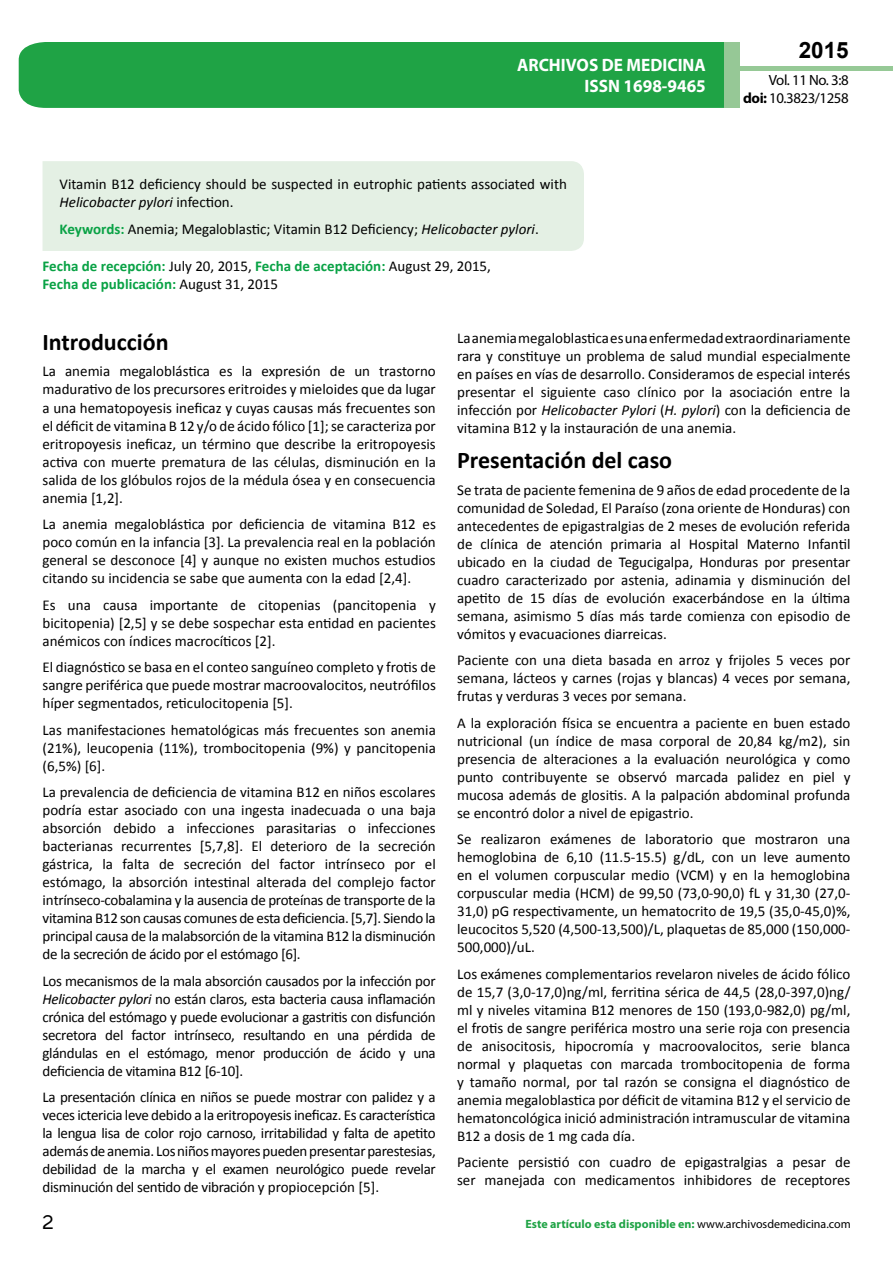
<style>
.page{position:relative;width:893px;height:1263px;background:#fff}
.page>*{position:absolute;margin:0;border:0;box-sizing:border-box;transform-origin:0 0}
.t1{font:25.5px "Tunga";color:#000}
.t2{font:700 24px "Calibri";color:#000}
.t3{font:700 22.5px "Arial";color:#000}
.t4{font:700 18px/21.6px "Myriad Pro";color:#fff;text-align:right;scale:.96 1}
.t5{font:15px/18px "Calibri";color:#000;text-align:justify}
.t6{font:700 15px/18.8px "Calibri";color:#09a245}
.t7{font:14.85px/17.9px "Myriad Pro";letter-spacing:-.03em;color:#000;text-align:right}
.t8{font:700 12px "Myriad Pro";color:#1fa345}
.s1{font-style:italic}
.s2{font-weight:700;color:#09a245}
.s3{font-weight:400;color:#000}
.s4{font-weight:700}
.s5{color:#1da34a}
</style>
<div class="page">
<div style="left:722px;top:66px;width:171px;height:5px;background:#96c996"></div>
<div style="left:19px;top:42px;width:706px;height:66px;background:#1fa345"></div>
<div style="left:725px;top:42px;width:15px;height:66px;background:#96c896"></div>
<div style="left:43px;top:161px;width:541px;height:90px;background:#e4f0e4"></div>
<p class="t4" style="left:517px;top:53px;width:198px">ARCHIVOS DE MEDICINA<br>ISSN 1698-9465</p>
<p class="t5" style="left:60px;top:175px;width:509px">Vitamin B12 deficiency should be suspected in eutrophic patients associated with<br><span class="s1">Helicobacter pylori</span> infection.</p>
<p class="t5" style="left:60px;top:220px;width:481px"><span class="s2">Keywords:</span> Anemia; Megaloblastic; Vitamin B12 Deficiency; <span class="s1">Helicobacter pylori</span>.</p>
<p class="t6" style="left:43px;top:256px;width:450px">Fecha de recepción: <span class="s3">July 20, 2015,</span> Fecha de aceptación: <span class="s3">August 29, 2015,<br></span>Fecha de publicación: <span class="s3">August 31, 2015</span></p>
<h3 class="t3" style="left:799px;top:35px;width:52px">2015</h3>
<p class="t7" style="left:743px;top:71px;width:107px">Vol. 11 No. 3:8 <span class="s4">doi:</span> 10.3823/1258</p>
<h2 class="t2" style="left:43px;top:327px;width:128px">Introducción</h2>
<p class="t5" style="left:43px;top:363px;width:395px">La anemia megaloblástica es la expresión de un trastorno madurativo de los precursores eritroides y mieloides que da lugar a una hematopoyesis ineficaz y cuyas causas más frecuentes son el déficit de vitamina B 12 y/o de ácido fólico [1]; se caracteriza por eritropoyesis ineficaz, un término que describe la eritropoyesis activa con muerte prematura de las células, disminución en la salida de los glóbulos rojos de la médula ósea y en consecuencia anemia [1,2].</p>
<p class="t5" style="left:43px;top:515px;width:395px">La anemia megaloblástica por deficiencia de vitamina B12 es poco común en la infancia [3]. La prevalencia real en la población general se desconoce [4] y aunque no existen muchos estudios citando su incidencia se sabe que aumenta con la edad [2,4].</p>
<p class="t5" style="left:43px;top:596px;width:395px">Es una causa importante de citopenias (pancitopenia y bicitopenia) [2,5] y se debe sospechar esta entidad en pacientes anémicos con índices macrocíticos [2].</p>
<p class="t5" style="left:43px;top:658px;width:395px">El diagnóstico se basa en el conteo sanguíneo completo y frotis de sangre periférica que puede mostrar macroovalocitos, neutrófilos híper segmentados, reticulocitopenia [5].</p>
<p class="t5" style="left:43px;top:721px;width:395px">Las manifestaciones hematológicas más frecuentes son anemia (21%), leucopenia (11%), trombocitopenia (9%) y pancitopenia (6,5%) [6].</p>
<p class="t5" style="left:43px;top:783px;width:395px">La prevalencia de deficiencia de vitamina B12 en niños escolares podría estar asociado con una ingesta inadecuada o una baja absorción debido a infecciones parasitarias o infecciones bacterianas recurrentes [5,7,8]. El deterioro de la secreción gástrica, la falta de secreción del factor intrínseco por el estómago, la absorción intestinal alterada del complejo factor intrínseco-cobalamina y la ausencia de proteínas de transporte de la vitamina B12 son causas comunes de esta deficiencia. [5,7]. Siendo la principal causa de la malabsorción de la vitamina B12 la disminución de la secreción de ácido por el estómago [6].</p>
<p class="t5" style="left:43px;top:972px;width:395px">Los mecanismos de la mala absorción causados por la infección por <span class="s1">Helicobacter pylori</span> no están claros, esta bacteria causa inflamación crónica del estómago y puede evolucionar a gastritis con disfunción secretora del factor intrínseco, resultando en una pérdida de glándulas en el estómago, menor producción de ácido y una deficiencia de vitamina B12 [6-10].</p>
<p class="t5" style="left:43px;top:1088px;width:395px">La presentación clínica en niños se puede mostrar con palidez y a veces ictericia leve debido a la eritropoyesis ineficaz. Es característica la lengua lisa de color rojo carnoso, irritabilidad y falta de apetito además de anemia. Los niños mayores pueden presentar parestesias, debilidad de la marcha y el examen neurológico puede revelar disminución del sentido de vibración y propiocepción [5].</p>
<p class="t5" style="left:457px;top:329px;width:395px">La anemia megaloblastica es una enfermedad extraordinariamente rara y constituye un problema de salud mundial especialmente en países en vías de desarrollo. Consideramos de especial interés presentar el siguiente caso clínico por la asociación entre la infección por <span class="s1">Helicobacter Pylori</span> (<span class="s1">H. pylori</span>) con la deficiencia de vitamina B12 y la instauración de una anemia.</p>
<h2 class="t2" style="left:457px;top:445px;width:217px">Presentación del caso</h2>
<p class="t5" style="left:457px;top:481px;width:395px">Se trata de paciente femenina de 9 años de edad procedente de la comunidad de Soledad, El Paraíso (zona oriente de Honduras) con antecedentes de epigastralgias de 2 meses de evolución referida de clínica de atención primaria al Hospital Materno Infantil ubicado en la ciudad de Tegucigalpa, Honduras por presentar cuadro caracterizado por astenia, adinamia y disminución del apetito de 15 días de evolución exacerbándose en la última semana, asimismo 5 días más tarde comienza con episodio de vómitos y evacuaciones diarreicas.</p>
<p class="t5" style="left:457px;top:651px;width:395px">Paciente con una dieta basada en arroz y frijoles 5 veces por semana, lácteos y carnes (rojas y blancas) 4 veces por semana, frutas y verduras 3 veces por semana.</p>
<p class="t5" style="left:457px;top:714px;width:395px">A la exploración física se encuentra a paciente en buen estado nutricional (un índice de masa corporal de 20,84 kg/m2), sin presencia de alteraciones a la evaluación neurológica y como punto contribuyente se observó marcada palidez en piel y mucosa además de glositis. A la palpación abdominal profunda se encontró dolor a nivel de epigastrio.</p>
<p class="t5" style="left:457px;top:830px;width:395px">Se realizaron exámenes de laboratorio que mostraron una hemoglobina de 6,10 (11.5-15.5) g/dL, con un leve aumento en el volumen corpuscular medio (VCM) y en la hemoglobina corpuscular media (HCM) de 99,50 (73,0-90,0) fL y 31,30 (27,0- 31,0) pG respectivamente, un hematocrito de 19,5 (35,0-45,0)%, leucocitos 5,520 (4,500-13,500)/L, plaquetas de 85,000 (150,000- 500,000)/uL.</p>
<p class="t5" style="left:457px;top:965px;width:395px">Los exámenes complementarios revelaron niveles de ácido fólico de 15,7 (3,0-17,0)ng/ml, ferritina sérica de 44,5 (28,0-397,0)ng/ ml y niveles vitamina B12 menores de 150 (193,0-982,0) pg/ml, el frotis de sangre periférica mostro una serie roja con presencia de anisocitosis, hipocromía y macroovalocitos, serie blanca normal y plaquetas con marcada trombocitopenia de forma y tamaño normal, por tal razón se consigna el diagnóstico de anemia megaloblastica por déficit de vitamina B12 y el servicio de hematoncológica inició administración intramuscular de vitamina B12 a dosis de 1 mg cada día.</p>
<p class="t5" style="left:457px;top:1153px;width:395px">Paciente persistió con cuadro de epigastralgias a pesar de ser manejada con medicamentos inhibidores de receptores</p>
<h1 class="t1" style="left:42px;top:1205px;width:13px">2</h1>
<p class="t8" style="left:525px;top:1216px;width:327px">Este artículo esta disp<span class="s5">oni</span>ble en: <span class="s3">www.archivosdemedicina.com</span></p>
</div>
